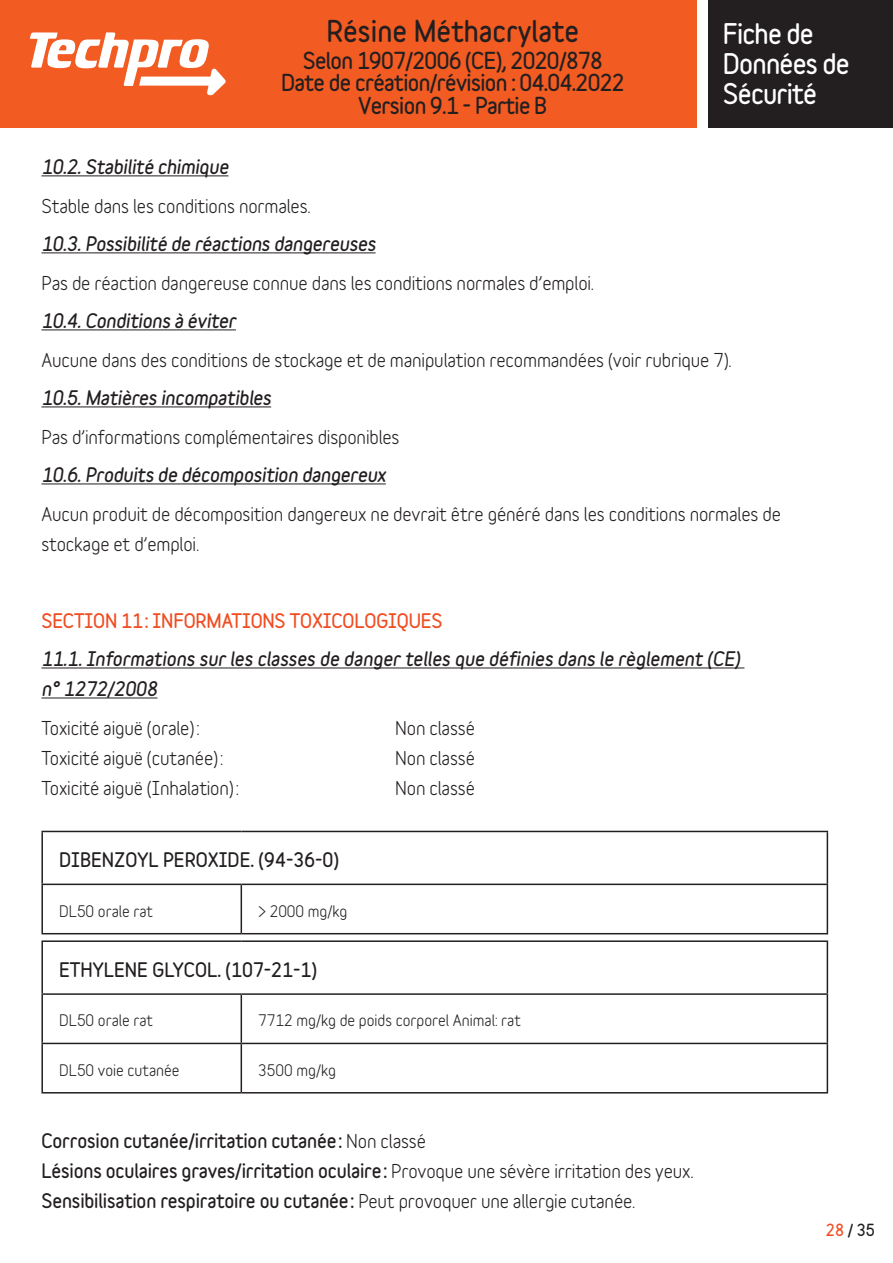
<style>
.page{position:relative;width:893px;height:1263px;background:#fff}
.page>*{position:absolute;margin:0;border:0;box-sizing:border-box;transform-origin:0 0}
.t1{font:900 27px "Variable";color:#231f20}
.t2{font:900 25.5px/30px "Variable";letter-spacing:-.03em;color:#fff}
.t3{font:900 21px/22.5px "Variable";letter-spacing:-.03em;color:#231f20;text-align:center}
.TEXTE_COURANT{font:700 18px/30px "Variable";letter-spacing:-.01em;color:#231f20}
.TEXTE_COURANT-2{font:900 18px/30px "Variable";letter-spacing:-.01em;color:#231f20}
.TEXTE_COURANT-3{font:italic 900 18px/30px "Variable";letter-spacing:-.01em;color:#231f20}
.TEXTE_COURANT-4{font:900 18px "Variable";letter-spacing:-.01em;color:#f04d22}
.t4{font:700 15px "Variable";color:#231f20}
.t5{font:900 15px "Variable";color:#231f20}
.s1{font-weight:700}
.s2{color:#f04d22}
</style>
<div class="page">
<div style="left:0;top:0;width:723px;height:128px;background:#f25b21"></div>
<div style="left:702px;top:0;width:191px;height:128px;background:#231f20"></div>
<div style="left:697px;top:0;width:11px;height:128px;background:#fff"></div>
<svg style="left:30px;top:32px;width:196px;height:63px"></svg>
<hr style="left:41px;top:175px;width:187px;height:1px;background:#231f20">
<hr style="left:41px;top:252px;width:335px;height:1px;background:#231f20">
<hr style="left:41px;top:329px;width:195px;height:1px;background:#231f20">
<hr style="left:41px;top:406px;width:230px;height:1px;background:#231f20">
<hr style="left:41px;top:483px;width:345px;height:1px;background:#231f20">
<hr style="left:41px;top:667px;width:703px;height:1px;background:#231f20">
<hr style="left:41px;top:697px;width:116px;height:1px;background:#231f20">
<hr style="left:41px;top:831px;width:200px;height:1px;background:#231f20">
<hr style="left:41px;top:832px;width:2px;height:51px;background:#231f20">
<hr style="left:241px;top:831px;width:587px;height:1px;background:#231f20">
<hr style="left:827px;top:832px;width:1px;height:51px;background:#231f20">
<hr style="left:41px;top:883px;width:200px;height:2px;background:#231f20">
<hr style="left:41px;top:885px;width:2px;height:48px;background:#231f20">
<hr style="left:241px;top:883px;width:587px;height:2px;background:#231f20">
<hr style="left:241px;top:885px;width:1px;height:48px;background:#231f20">
<hr style="left:827px;top:885px;width:1px;height:48px;background:#231f20">
<hr style="left:41px;top:933px;width:200px;height:1px;background:#231f20">
<hr style="left:241px;top:933px;width:587px;height:1px;background:#231f20">
<hr style="left:41px;top:940px;width:200px;height:2px;background:#231f20">
<hr style="left:41px;top:942px;width:2px;height:51px;background:#231f20">
<hr style="left:241px;top:940px;width:587px;height:2px;background:#231f20">
<hr style="left:827px;top:942px;width:1px;height:51px;background:#231f20">
<hr style="left:41px;top:993px;width:200px;height:2px;background:#231f20">
<hr style="left:41px;top:995px;width:2px;height:48px;background:#231f20">
<hr style="left:241px;top:993px;width:587px;height:2px;background:#231f20">
<hr style="left:241px;top:995px;width:1px;height:48px;background:#231f20">
<hr style="left:827px;top:995px;width:1px;height:48px;background:#231f20">
<hr style="left:41px;top:1043px;width:200px;height:1px;background:#231f20">
<hr style="left:41px;top:1044px;width:2px;height:48px;background:#231f20">
<hr style="left:241px;top:1043px;width:587px;height:1px;background:#231f20">
<hr style="left:241px;top:1044px;width:1px;height:48px;background:#231f20">
<hr style="left:827px;top:1044px;width:1px;height:48px;background:#231f20">
<hr style="left:41px;top:1092px;width:200px;height:1px;background:#231f20">
<hr style="left:241px;top:1092px;width:587px;height:1px;background:#231f20">
<h1 class="t1" style="left:327px;top:13px;width:254px">Résine Méthacrylate</h1>
<p class="t3" style="left:281px;top:49px;width:345px">Selon 1907/2006 (CE), 2020/878<br>Date de création/révision : 04.04.2022<br>Version 9.1 - Partie B</p>
<h2 class="t2" style="left:723px;top:19px;width:128px">Fiche de<br>Données de<br>Sécurité</h2>
<p class="TEXTE_COURANT-3" style="left:41px;top:152px;width:189px">10.2. Stabilité chimique</p>
<p class="TEXTE_COURANT" style="left:41px;top:190px;width:271px">Stable dans les conditions normales.</p>
<p class="TEXTE_COURANT-3" style="left:41px;top:229px;width:336px">10.3. Possibilité de réactions dangereuses</p>
<p class="TEXTE_COURANT" style="left:41px;top:267px;width:554px">Pas de réaction dangereuse connue dans les conditions normales d’emploi.</p>
<p class="TEXTE_COURANT-3" style="left:41px;top:306px;width:196px">10.4. Conditions à éviter</p>
<p class="TEXTE_COURANT" style="left:41px;top:344px;width:692px">Aucune dans des conditions de stockage et de manipulation recommandées (voir rubrique 7).</p>
<p class="TEXTE_COURANT-3" style="left:41px;top:383px;width:231px">10.5. Matières incompatibles</p>
<p class="TEXTE_COURANT" style="left:41px;top:421px;width:360px">Pas d’informations complémentaires disponibles</p>
<p class="TEXTE_COURANT-3" style="left:41px;top:460px;width:346px">10.6. Produits de décomposition dangereux</p>
<p class="TEXTE_COURANT" style="left:41px;top:498px;width:741px">Aucun produit de décomposition dangereux ne devrait être généré dans les conditions normales de stockage et d’emploi.</p>
<p class="TEXTE_COURANT-4" style="left:41px;top:609px;width:403px">SECTION 11: INFORMATIONS TOXICOLOGIQUES</p>
<p class="TEXTE_COURANT-3" style="left:41px;top:644px;width:700px">11.1. Informations sur les classes de danger telles que définies dans le règlement (CE) n° 1272/2008</p>
<p class="TEXTE_COURANT" style="left:41px;top:712px;width:160px">Toxicité aiguë (orale):</p>
<p class="TEXTE_COURANT" style="left:395px;top:712px;width:81px">Non classé</p>
<p class="TEXTE_COURANT" style="left:41px;top:742px;width:183px">Toxicité aiguë (cutanée):</p>
<p class="TEXTE_COURANT" style="left:395px;top:742px;width:81px">Non classé</p>
<p class="TEXTE_COURANT" style="left:41px;top:772px;width:199px">Toxicité aiguë (Inhalation):</p>
<p class="TEXTE_COURANT" style="left:395px;top:772px;width:81px">Non classé</p>
<p class="TEXTE_COURANT-2" style="left:59px;top:845px;width:281px">DIBENZOYL PEROXIDE. (94-36-0)</p>
<p class="t4" style="left:59px;top:901px;width:95px">DL50 orale rat</p>
<p class="t4" style="left:258px;top:901px;width:91px">&gt; 2000 mg/kg</p>
<p class="TEXTE_COURANT-2" style="left:59px;top:955px;width:259px">ETHYLENE GLYCOL. (107-21-1)</p>
<p class="t4" style="left:59px;top:1011px;width:95px">DL50 orale rat</p>
<p class="t4" style="left:258px;top:1011px;width:264px">7712 mg/kg de poids corporel Animal: rat</p>
<p class="t4" style="left:59px;top:1060px;width:122px">DL50 voie cutanée</p>
<p class="t4" style="left:258px;top:1060px;width:79px">3500 mg/kg</p>
<p class="TEXTE_COURANT-2" style="left:41px;top:1125px;width:654px">Corrosion cutanée/irritation cutanée: <span class="s1">Non classé<br></span>Lésions oculaires graves/irritation oculaire: <span class="s1">Provoque une sévère irritation des yeux.<br></span>Sensibilisation respiratoire ou cutanée: <span class="s1">Peut provoquer une allergie cutanée.</span></p>
<p class="t5" style="left:826px;top:1220px;width:51px"><span class="s2">28</span> / 35</p>
</div>
